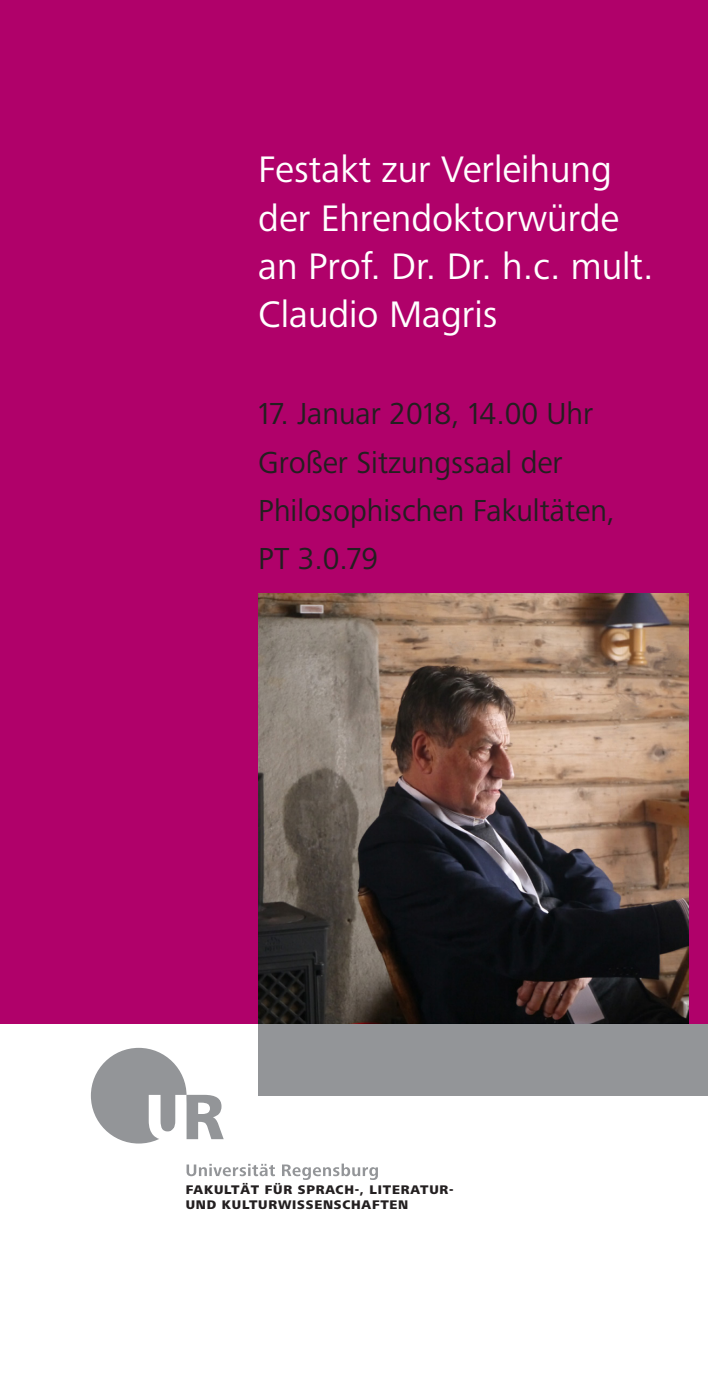
<style>
.page{position:relative;width:708px;height:1378px;background:#fff}
.page>*{position:absolute;margin:0;border:0;box-sizing:border-box;transform-origin:0 0}
.Head_Aussen{font:38.25px/48.4px "Frutiger Next LTW1 G";color:#fff}
.Head_Aussen-2{font:31.5px "Frutiger Next LTW1 G";color:#231f20}
.Fakultaet{font:800 13.05px/14.6px "Frutiger Next LTW1 G";letter-spacing:.06em;color:#231f20}
</style>
<div class="page">
<div style="left:258px;top:1024px;width:450px;height:71px;background:#939598"></div>
<div style="left:0;top:0;width:708px;height:1024px;background:#b0016a"></div>
<img style="left:258px;top:593px;width:431px;height:431px">
<svg style="left:187px;top:1163px;width:191px;height:17px"></svg>
<div style="left:91px;top:1048px;width:96px;height:95px;background:#939598;border-radius:50%"></div>
<svg style="left:149px;top:1095px;width:75px;height:45px"></svg>
<p class="Head_Aussen" style="left:258px;top:147px;width:397px">Festakt zur Verleihung der Ehrendoktorwürde an Prof. Dr. Dr. h.c. mult.<br>Claudio Magris</p>
<p class="Head_Aussen-2" style="left:258px;top:396px;width:337px">17. Januar 2018, 14.00 Uhr</p>
<p class="Head_Aussen-2" style="left:258px;top:444px;width:306px">Großer Sitzungssaal der</p>
<p class="Head_Aussen-2" style="left:258px;top:492px;width:359px">Philosophischen Fakultäten,</p>
<p class="Head_Aussen-2" style="left:258px;top:541px;width:122px">PT 3.0.79</p>
<p class="Fakultaet" style="left:186px;top:1183px;width:269px">FAKULTÄT FÜR SPRACH-, LITERATUR-<br>UND KULTURWISSENSCHAFTEN</p>
</div>
